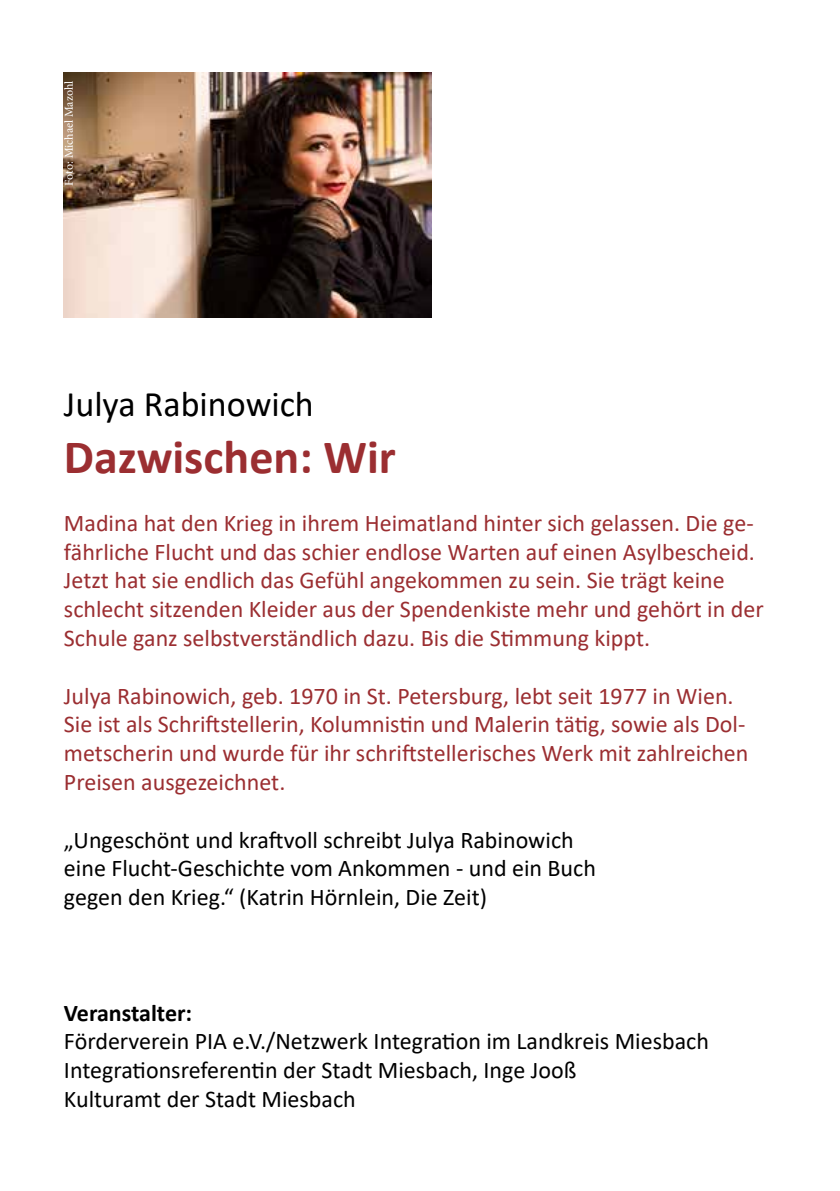
<style>
.page{position:relative;width:840px;height:1191px;background:#fff}
.page>*{position:absolute;margin:0;border:0;box-sizing:border-box;transform-origin:0 0}
.t1{font:700 48px "Calibri";color:#9b2e31}
.t2{font:36px "Calibri";color:#000}
.t3{font:24px/28.8px "Calibri";color:#9b2e31}
.t4{font:24px/28.8px "Calibri";color:#000}
.t5{font:700 24px "Calibri";color:#000}
.t6{font:12px "Minion Pro";letter-spacing:-.005em;color:#fff}
</style>
<div class="page">
<img style="left:64px;top:72px;width:367px;height:245px">
<p class="t6" style="left:61px;top:186px;width:106px;rotate:-90deg">Foto: Michael Mazohl</p>
<h2 class="t2" style="left:64px;top:378px;width:251px">Julya Rabinowich</h2>
<h1 class="t1" style="left:64px;top:423px;width:333px">Dazwischen: Wir</h1>
<p class="t3" style="left:64px;top:508px;width:701px">Madina hat den Krieg in ihrem Heimatland hinter sich gelassen. Die ge&shy;fährliche Flucht und das schier endlose Warten auf einen Asylbescheid.<br>Jetzt hat sie endlich das Gefühl angekommen zu sein. Sie trägt keine schlecht sitzenden Kleider aus der Spendenkiste mehr und gehört in der Schule ganz selbstverständlich dazu. Bis die Stimmung kippt.</p>
<p class="t3" style="left:64px;top:680px;width:685px">Julya Rabinowich, geb. 1970 in St. Petersburg, lebt seit 1977 in Wien.<br>Sie ist als Schriftstellerin, Kolumnistin und Malerin tätig, sowie als Dol&shy;metscherin und wurde für ihr schriftstellerisches Werk mit zahlreichen Preisen ausgezeichnet.</p>
<p class="t4" style="left:64px;top:824px;width:533px">„Ungeschönt und kraftvoll schreibt Julya Rabinowich eine Flucht-Geschichte vom Ankommen - und ein Buch gegen den Krieg.“ (Katrin Hörnlein, Die Zeit)</p>
<p class="t5" style="left:64px;top:995px;width:130px">Veranstalter:</p>
<p class="t4" style="left:64px;top:1026px;width:646px">Förderverein PIA e.V./Netzwerk Integration im Landkreis Miesbach<br>Integrationsreferentin der Stadt Miesbach, Inge Jooß<br>Kulturamt der Stadt Miesbach</p>
</div>
